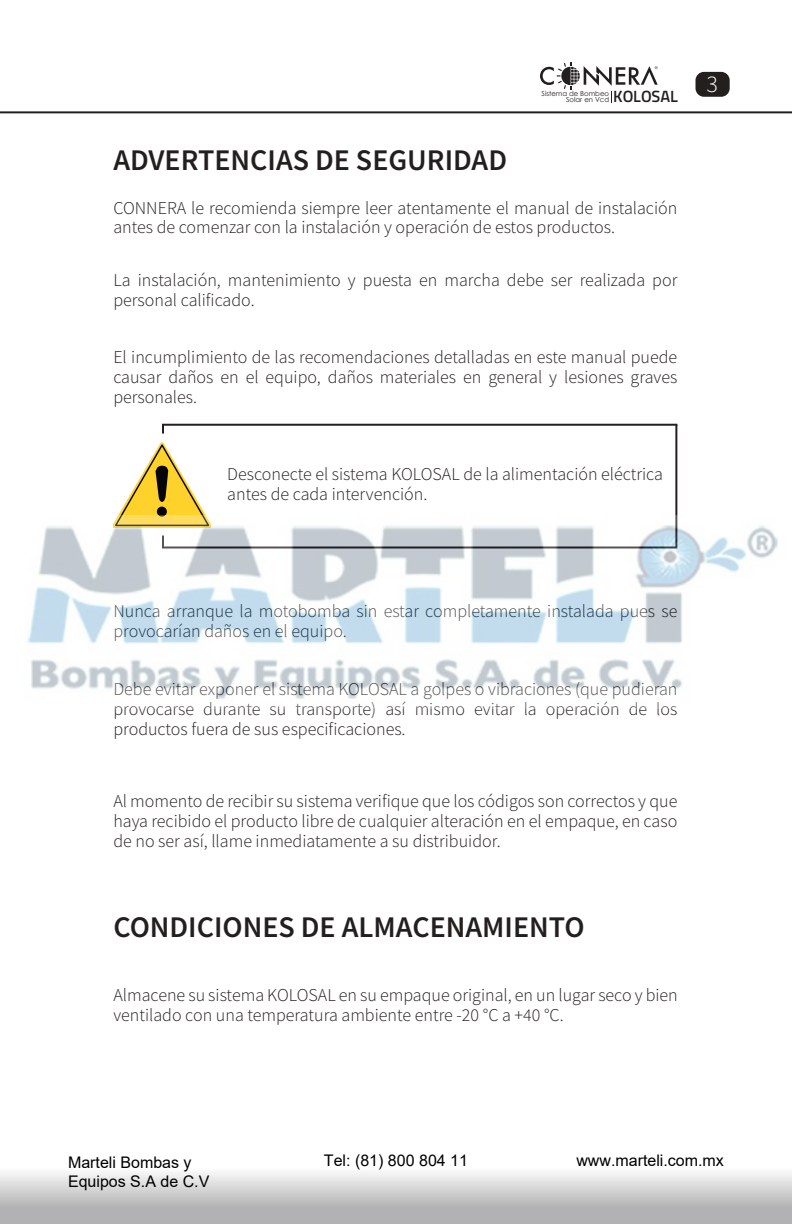
<style>
.page{position:relative;width:792px;height:1224px;background:#fff}
.page>*{position:absolute;margin:0;border:0;box-sizing:border-box;transform-origin:0 0}
.t1{font:600 30px "Source Sans Pro";color:#241f1f}
.t2{font:300 24px "Source Sans Pro";color:#fff}
.t3{font:300 18px/20px "Source Sans Pro";color:#241f1f}
.t4{font:600 16.4px "Titillium Web";letter-spacing:-.005em;color:#241f1f}
.t5{font:16px/19.2px "Arial";color:#000}
.t6{font:7px "Century Gothic";color:#241f1f}
</style>
<div class="page">
<div style="left:696px;top:72px;width:34px;height:25px;background:#241f1f;border-radius:8px"></div>
<div style="left:0;top:1167px;width:792px;height:57px;background:linear-gradient(to bottom,#f9f9f9,#a2a1a3)"></div>
<hr style="left:0;top:111px;width:792px;height:2px;background:#241f1f">
<svg style="left:540px;top:62px;width:118px;height:40px"></svg>
<svg style="left:118px;top:443px;width:43px;height:73px"></svg>
<svg style="left:157px;top:507px;width:10px;height:10px"></svg>
<svg style="left:161px;top:436px;width:517px;height:80px"></svg>
<svg style="left:162px;top:423px;width:516px;height:13px"></svg>
<img style="left:27px;top:516px;width:751px;height:183px">
<p class="t6" style="left:542px;top:89px;width:69px">Sistema de Bombeo</p>
<p class="t6" style="left:566px;top:95px;width:44px">Solar en Vcd</p>
<p class="t4" style="left:613px;top:84px;width:66px">KOLOSAL</p>
<h1 class="t1" style="left:113px;top:141px;width:395px">ADVERTENCIAS DE SEGURIDAD</h1>
<p class="t3" style="left:113px;top:198px;width:566px">CONNERA le recomienda siempre leer atentamente el manual de instalación antes de comenzar con la instalación y operación de estos productos.</p>
<p class="t3" style="left:113px;top:271px;width:566px">La instalación, mantenimiento y puesta en marcha debe ser realizada por personal calificado.</p>
<p class="t3" style="left:113px;top:348px;width:565px;text-align:justify">El incumplimiento de las recomendaciones detalladas en este manual puede causar daños en el equipo, daños materiales en general y lesiones graves personales.</p>
<p class="t3" style="left:227px;top:464px;width:437px">Desconecte el sistema KOLOSAL de la alimentación eléctrica antes de cada intervención.</p>
<h2 class="t2" style="left:707px;top:69px;width:13px">3</h2>
<p class="t3" style="left:113px;top:602px;width:566px">Nunca arranque la motobomba sin estar completamente instalada pues se provocarían daños en el equipo.</p>
<p class="t3" style="left:113px;top:679px;width:566px;text-align:justify">Debe evitar exponer el sistema KOLOSAL a golpes o vibraciones (que pudieran provocarse durante su transporte) así mismo evitar la operación de los productos fuera de sus especificaciones.</p>
<p class="t3" style="left:113px;top:791px;width:565px;text-align:justify">Al momento de recibir su sistema verifique que los códigos son correctos y que haya recibido el producto libre de cualquier alteración en el empaque, en caso de no ser así, llame inmediatamente a su distribuidor.</p>
<h1 class="t1" style="left:113px;top:908px;width:473px">CONDICIONES DE ALMACENAMIENTO</h1>
<p class="t3" style="left:113px;top:985px;width:566px">Almacene su sistema KOLOSAL en su empaque original, en un lugar seco y bien ventilado con una temperatura ambiente entre -20 °C a +40 °C.</p>
<p class="t5" style="left:68px;top:1153px;width:143px">Marteli Bombas y<br>Equipos S.A de C.V</p>
<p class="t5" style="left:324px;top:1151px;width:146px">Tel: (81) 800 804 11</p>
<p class="t5" style="left:576px;top:1151px;width:149px">www.marteli.com.mx</p>
</div>
